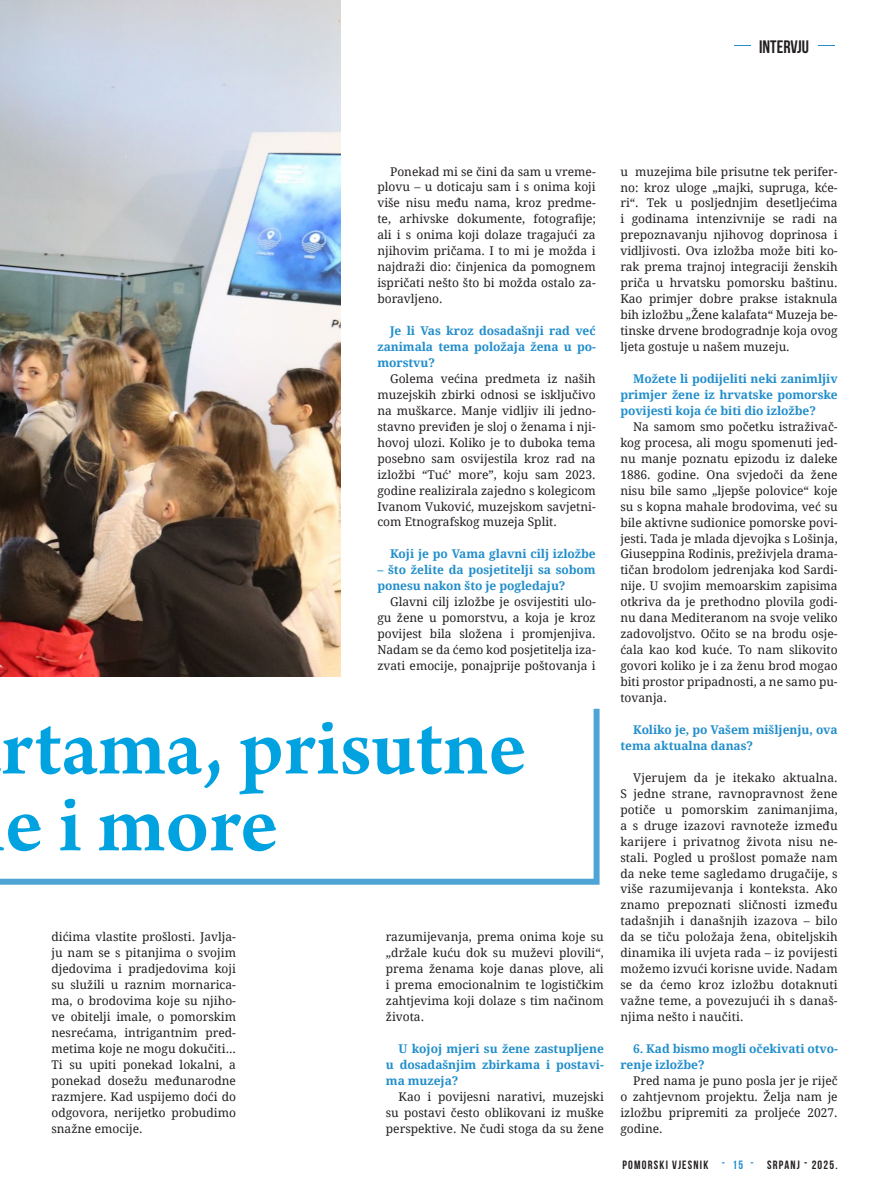
<style>
.page{position:relative;width:893px;height:1191px;background:#fff}
.page>*{position:absolute;margin:0;border:0;box-sizing:border-box;transform-origin:0 0}
.t1{font:600 87px/76.8px "Arno Pro";color:#00a2df}
.t2{font:700 18px "Bebas Neue";color:#231f20}
.t3{font:12px/15.9px "Droid Serif";color:#231f20;text-align:justify}
.t4{font:700 12px/15.9px "Droid Serif";letter-spacing:-.005em;color:#218ecb;text-align:justify}
.t5{font:700 12px "Bebas Neue";letter-spacing:.1em;color:#231f20}
.s1{font-weight:300;color:#218ecb}
.s2{color:#218ecb}
</style>
<div class="page">
<svg style="left:0;top:708px;width:600px;height:176px"></svg>
<img style="left:0;top:0;width:340px;height:676px">
<h2 class="t2" style="left:731px;top:37px;width:109px"><span class="s1">-</span> INTERVJU <span class="s1">-</span></h2>
<p class="t3" style="left:377px;top:163px;width:220px;text-indent:13px">Ponekad mi se čini da sam u vreme&shy;plovu – u doticaju sam i s onima koji više nisu među nama, kroz predme&shy;te, arhivske dokumente, fotografije; ali i s onima koji dolaze tragajući za njihovim pričama. I to mi je možda i najdraži dio: činjenica da pomognem ispričati nešto što bi možda ostalo za&shy;boravljeno.</p>
<p class="t4" style="left:377px;top:322px;width:220px;text-indent:13px">Je li Vas kroz dosadašnji rad već zanimala tema položaja žena u po&shy;morstvu?</p>
<p class="t3" style="left:377px;top:370px;width:220px;text-indent:13px">Golema većina predmeta iz naših muzejskih zbirki odnosi se isključivo na muškarce. Manje vidljiv ili jedno&shy;stavno previđen je sloj o ženama i nji&shy;hovoj ulozi. Koliko je to duboka tema posebno sam osvijestila kroz rad na izložbi “Tuć’ more”, koju sam 2023. godine realizirala zajedno s kolegicom Ivanom Vuković, muzejskom savjetni&shy;com Etnografskog muzeja Split.</p>
<p class="t4" style="left:390px;top:546px;width:207px">Koji je po Vama glavni cilj izložbe</p>
<p class="t4" style="left:377px;top:561px;width:220px">– što želite da posjetitelji sa sobom ponesu nakon što je pogledaju?</p>
<p class="t3" style="left:377px;top:593px;width:220px;text-indent:13px">Glavni cilj izložbe je osvijestiti ulo&shy;gu žene u pomorstvu, a koja je kroz povijest bila složena i promjenjiva.<br>Nadam se da ćemo kod posjetitelja iza&shy;zvati emocije, ponajprije poštovanja i</p>
<h1 class="t1" style="left:1px;top:713px;width:526px">rtama, prisutne e i more</h1>
<p class="t3" style="left:51px;top:928px;width:186px">dićima vlastite prošlosti. Javlja&shy;ju nam se s pitanjima o svojim djedovima i pradjedovima koji su služili u raznim mornarica&shy;ma, o brodovima koje su njiho&shy;ve obitelji imale, o pomorskim nesrećama, intrigantnim pred&shy;metima koje ne mogu dokučiti...<br>Ti su upiti ponekad lokalni, a ponekad dosežu međunarodne razmjere. Kad uspijemo doći do odgovora, nerijetko probudimo snažne emocije.</p>
<p class="t3" style="left:386px;top:928px;width:219px">razumijevanja, prema onima koje su „držale kuću dok su muževi plovili“, prema ženama koje danas plove, ali i prema emocionalnim te logističkim zahtjevima koji dolaze s tim načinom života.</p>
<p class="t4" style="left:386px;top:1040px;width:219px;text-indent:13px">U kojoj mjeri su žene zastupljene u dosadašnjim zbirkama i postavi&shy;ma muzeja?</p>
<p class="t3" style="left:386px;top:1088px;width:219px;text-indent:13px">Kao i povijesni narativi, muzejski su postavi često oblikovani iz muške perspektive. Ne čudi stoga da su žene</p>
<p class="t3" style="left:620px;top:163px;width:219px">u muzejima bile prisutne tek perifer&shy;no: kroz uloge „majki, supruga, kće&shy;ri“. Tek u posljednjim desetljećima i godinama intenzivnije se radi na prepoznavanju njihovog doprinosa i vidljivosti. Ova izložba može biti ko&shy;rak prema trajnoj integraciji ženskih priča u hrvatsku pomorsku baštinu.<br>Kao primjer dobre prakse istaknula bih izložbu „Žene kalafata“ Muzeja be&shy;tinske drvene brodogradnje koja ovog ljeta gostuje u našem muzeju.</p>
<p class="t4" style="left:620px;top:370px;width:219px;text-indent:13px">Možete li podijeliti neki zanimljiv primjer žene iz hrvatske pomorske povijesti koja će biti dio izložbe?</p>
<p class="t3" style="left:620px;top:418px;width:219px;text-indent:13px">Na samom smo početku istraživač&shy;kog procesa, ali mogu spomenuti jed&shy;nu manje poznatu epizodu iz daleke 1886. godine. Ona svjedoči da žene nisu bile samo „ljepše polovice“ koje su s kopna mahale brodovima, već su bile aktivne sudionice pomorske povi&shy;jesti. Tada je mlada djevojka s Lošinja, Giuseppina Rodinis, preživjela drama&shy;tičan brodolom jedrenjaka kod Sardi&shy;nije. U svojim memoarskim zapisima otkriva da je prethodno plovila godi&shy;nu dana Mediteranom na svoje veliko zadovoljstvo. Očito se na brodu osje&shy;ćala kao kod kuće. To nam slikovito govori koliko je i za ženu brod mogao biti prostor pripadnosti, a ne samo pu&shy;tovanja.</p>
<p class="t4" style="left:620px;top:721px;width:219px;text-indent:13px">Koliko je, po Vašem mišljenju, ova tema aktualna danas?</p>
<p class="t3" style="left:620px;top:769px;width:219px;text-indent:13px">Vjerujem da je itekako aktualna.<br>S jedne strane, ravnopravnost žene potiče u pomorskim zanimanjima, a s druge izazovi ravnoteže između karijere i privatnog života nisu ne&shy;stali. Pogled u prošlost pomaže nam da neke teme sagledamo drugačije, s više razumijevanja i konteksta. Ako znamo prepoznati sličnosti između tadašnjih i današnjih izazova – bilo da se tiču položaja žena, obiteljskih dinamika ili uvjeta rada – iz povijesti možemo izvući korisne uvide. Nadam se da ćemo kroz izložbu dotaknuti važne teme, a povezujući ih s današ&shy;njima nešto i naučiti.</p>
<p class="t4" style="left:620px;top:1040px;width:219px;text-indent:13px">6. Kad bismo mogli očekivati otvo&shy;renje izložbe?</p>
<p class="t3" style="left:620px;top:1072px;width:219px;text-indent:13px">Pred nama je puno posla jer je riječ o zahtjevnom projektu. Želja nam je izložbu pripremiti za proljeće 2027. godine.</p>
<p class="t5" style="left:622px;top:1157px;width:217px">POMORSKI VJESNIK <span class="s2">- 15 -</span> SRPANJ - 2025.</p>
</div>
